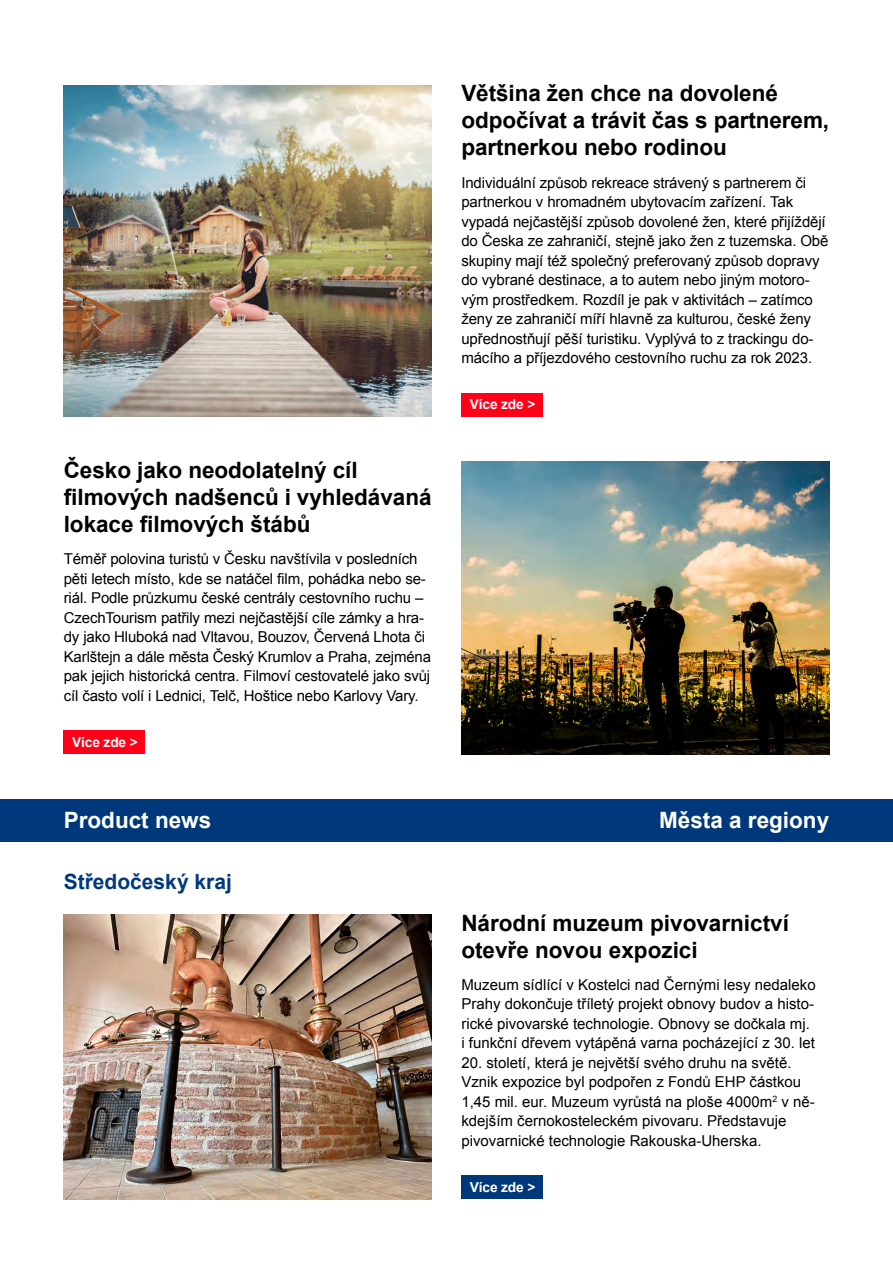
<style>
.page{position:relative;width:893px;height:1263px;background:#fff}
.page>*{position:absolute;margin:0;border:0;box-sizing:border-box;transform-origin:0 0}
.t1{font:700 22.5px/27px "Arial";color:#000}
.t2{font:700 22.5px "Arial";color:#fff}
.t3{font:700 21px "Arial";color:#00397b}
.t4{font:15px/19.5px "Arial";letter-spacing:-.01em;color:#000}
.t5{font:700 13.65px "Arial";letter-spacing:-.01em;color:#fff}
</style>
<div class="page">
<div style="left:461px;top:393px;width:81px;height:24px;background:#ff0018"></div>
<img style="left:64px;top:85px;width:368px;height:331px">
<img style="left:461px;top:461px;width:368px;height:293px">
<div style="left:64px;top:730px;width:81px;height:24px;background:#ff0018"></div>
<div style="left:0;top:799px;width:893px;height:42px;background:#00397b"></div>
<div style="left:461px;top:1175px;width:81px;height:24px;background:#00397b"></div>
<img style="left:64px;top:914px;width:368px;height:285px">
<h1 class="t1" style="left:64px;top:457px;width:369px">Česko jako neodolatelný cíl filmových nadšenců i vyhledávaná lokace filmových štábů</h1>
<p class="t4" style="left:64px;top:549px;width:369px">Téměř polovina turistů v Česku navštívila v posledních pěti letech místo, kde se natáčel film, pohádka nebo se&shy;riál. Podle průzkumu české centrály cestovního ruchu – CzechTourism patřily mezi nejčastější cíle zámky a hra&shy;dy jako Hluboká nad Vltavou, Bouzov, Červená Lhota či Karlštejn a dále města Český Krumlov a Praha, zejména pak jejich historická centra. Filmoví cestovatelé jako svůj cíl často volí i Lednici, Telč, Hoštice nebo Karlovy Vary.</p>
<p class="t5" style="left:72px;top:733px;width:67px">Více zde &gt;</p>
<h1 class="t1" style="left:461px;top:81px;width:369px">Většina žen chce na dovolené odpočívat a trávit čas s partnerem, partnerkou nebo rodinou</h1>
<p class="t4" style="left:461px;top:173px;width:369px">Individuální způsob rekreace strávený s partnerem či partnerkou v hromadném ubytovacím zařízení. Tak vypadá nejčastější způsob dovolené žen, které přijíždějí do Česka ze zahraničí, stejně jako žen z tuzemska. Obě skupiny mají též společný preferovaný způsob dopravy do vybrané destinace, a to autem nebo jiným motoro&shy;vým prostředkem. Rozdíl je pak v aktivitách – zatímco ženy ze zahraničí míří hlavně za kulturou, české ženy upřednostňují pěší turistiku. Vyplývá to z trackingu do&shy;mácího a příjezdového cestovního ruchu za rok 2023.</p>
<p class="t5" style="left:470px;top:396px;width:67px">Více zde &gt;</p>
<h1 class="t2" style="left:64px;top:806px;width:149px">Product news</h1>
<h1 class="t2" style="left:659px;top:806px;width:172px">Města a regiony</h1>
<h2 class="t3" style="left:64px;top:868px;width:170px">Středočeský kraj</h2>
<h1 class="t1" style="left:461px;top:910px;width:329px">Národní muzeum pivovarnictví otevře novou expozici</h1>
<p class="t4" style="left:461px;top:975px;width:356px">Muzeum sídlící v Kostelci nad Černými lesy nedaleko Prahy dokončuje tříletý projekt obnovy budov a histo&shy;rické pivovarské technologie. Obnovy se dočkala mj. i funkční dřevem vytápěná varna pocházející z 30. let</p>
<p class="t4" style="left:461px;top:1053px;width:355px">20. století, která je největší svého druhu na světě.<br>Vznik expozice byl podpořen z Fondů EHP částkou 1,45 mil. eur. Muzeum vyrůstá na ploše 4000m<sup>2</sup> v ně&shy;kdejším černokosteleckém pivovaru. Představuje pivovarnické technologie Rakouska-Uherska.</p>
<p class="t5" style="left:470px;top:1178px;width:67px">Více zde &gt;</p>
</div>
